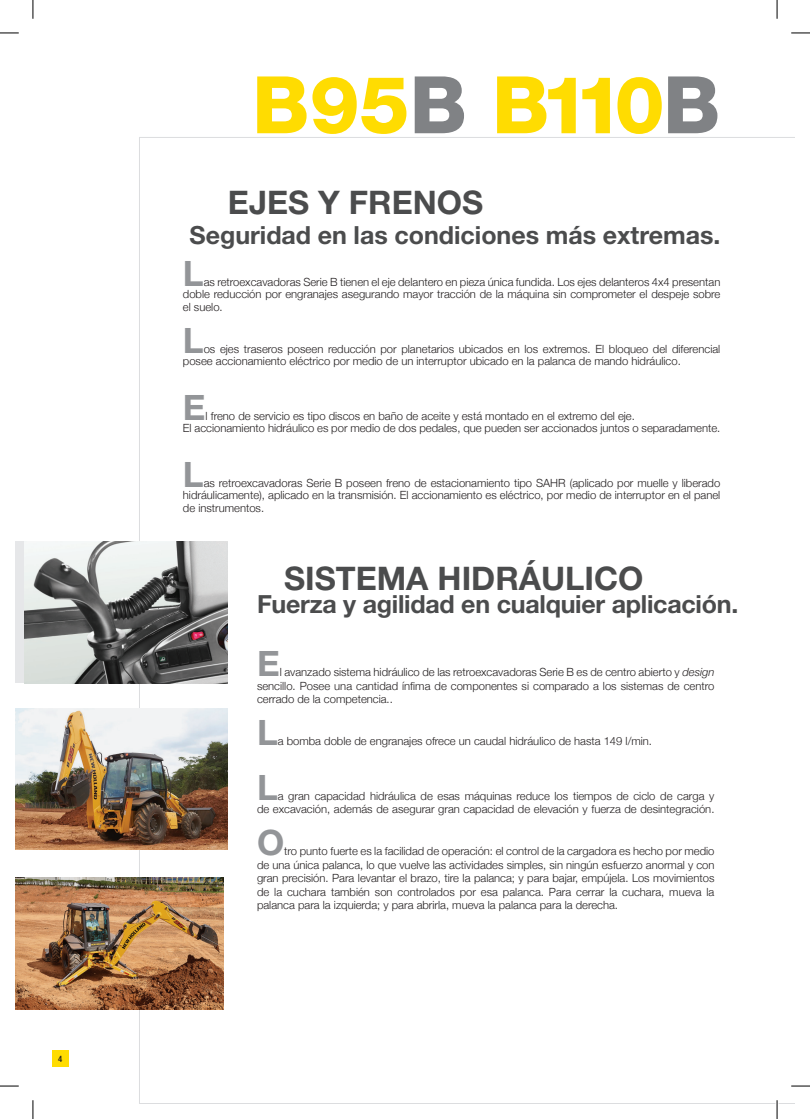
<style>
.page{position:relative;width:810px;height:1119px;background:#fff}
.page>*{position:absolute;margin:0;border:0;box-sizing:border-box;transform-origin:0 0}
.t1{font:800 79.5px "Helvetica Neue LT Std";letter-spacing:-.02em;color:#ffdc01}
.t2{font:700 35px "Helvetica Neue LT Std";color:#939598}
.t3{font:700 32.5px "Helvetica Neue LT Std";color:#4b4c4d}
.t4{font:700 25px "Helvetica Neue LT Std";letter-spacing:-.01em;color:#4b4c4d}
.t5{font:300 11.25px/13.5px "Helvetica Neue";color:#231f20;text-align:justify}
.t6{font:500 condensed 8.75px "Helvetica Neue LT Std";color:#231f20}
.s1{color:#808285}
.s2{font-style:italic}
</style>
<div class="page">
<div style="left:52px;top:1050px;width:16px;height:16px;background:#ffdc01"></div>
<div style="left:15px;top:541px;width:213px;height:142px;background:#e6e7e9"></div>
<img style="left:25px;top:541px;width:203px;height:142px">
<img style="left:15px;top:708px;width:213px;height:141px">
<img style="left:15px;top:877px;width:209px;height:131px">
<svg style="left:776px;top:0;width:1px;height:19px"></svg>
<svg style="left:775px;top:1100px;width:4px;height:18px"></svg>
<svg style="left:0;top:33px;width:19px;height:1px"></svg>
<svg style="left:791px;top:33px;width:19px;height:1px"></svg>
<svg style="left:0;top:1085px;width:19px;height:1px"></svg>
<svg style="left:791px;top:1085px;width:19px;height:1px"></svg>
<svg style="left:33px;top:0;width:1px;height:19px"></svg>
<svg style="left:33px;top:1100px;width:1px;height:18px"></svg>
<svg style="left:777px;top:0;width:1px;height:19px"></svg>
<svg style="left:777px;top:1100px;width:1px;height:18px"></svg>
<p class="t6" style="left:58px;top:1053px;width:6px">4</p>
<h1 class="t1" style="left:252px;top:58px;width:470px">B95<span class="s1">B</span> B110<span class="s1">B</span></h1>
<h3 class="t3" style="left:228px;top:182px;width:257px">EJES Y FRENOS</h3>
<h3 class="t4" style="left:189px;top:219px;width:532px">Seguridad en las condiciones más extremas.</h3>
<h2 class="t2" style="left:183px;top:251px;width:22px">L</h2>
<p class="t5" style="left:183px;top:274px;width:539px;line-height:12.5px;text-indent:21px">as retroexcavadoras Serie B tienen el eje delantero en pieza única fundida. Los ejes delanteros 4x4 presentan doble reducción por engranajes asegurando mayor tracción de la máquina sin comprometer el despeje sobre el suelo.</p>
<h2 class="t2" style="left:183px;top:318px;width:22px">L</h2>
<p class="t5" style="left:183px;top:341px;width:539px;line-height:12.5px;text-indent:21px">os ejes traseros poseen reducción por planetarios ubicados en los extremos. El bloqueo del diferencial posee accionamiento eléctrico por medio de un interruptor ubicado en la palanca de mando hidráulico.</p>
<h2 class="t2" style="left:183px;top:385px;width:24px">E</h2>
<p class="t5" style="left:183px;top:408px;width:539px;line-height:12.5px;text-indent:23px">l freno de servicio es tipo discos en baño de aceite y está montado en el extremo del eje.<br>El accionamiento hidráulico es por medio de dos pedales, que pueden ser accionados juntos o separadamente.</p>
<h2 class="t2" style="left:183px;top:452px;width:22px">L</h2>
<p class="t5" style="left:183px;top:475px;width:539px;line-height:12.5px;text-indent:21px">as retroexcavadoras Serie B poseen freno de estacionamiento tipo SAHR (aplicado por muelle y liberado hidráulicamente), aplicado en la transmisión. El accionamiento es eléctrico, por medio de interruptor en el panel de instrumentos.</p>
<h3 class="t3" style="left:284px;top:558px;width:361px">SISTEMA HIDRÁULICO</h3>
<h3 class="t4" style="left:257px;top:588px;width:483px">Fuerza y agilidad en cualquier aplicación.</h3>
<h2 class="t2" style="left:257px;top:641px;width:24px">E</h2>
<p class="t5" style="left:257px;top:664px;width:459px;text-indent:23px">l avanzado sistema hidráulico de las retroexcavadoras Serie B es de centro abierto y <span class="s2">design </span>sencillo. Posee una cantidad ínfima de componentes si comparado a los sistemas de centro cerrado de la competencia..</p>
<h2 class="t2" style="left:257px;top:710px;width:22px">L</h2>
<p class="t5" style="left:278px;top:733px;width:376px">a bomba doble de engranajes ofrece un caudal hidráulico de hasta 149 l/min.</p>
<h2 class="t2" style="left:257px;top:765px;width:22px">L</h2>
<p class="t5" style="left:257px;top:787px;width:459px;text-align:right">a gran capacidad hidráulica de esas máquinas reduce los tiempos de ciclo de carga y<br>de excavación, además de asegurar gran capacidad de elevación y fuerza de desintegración.</p>
<h2 class="t2" style="left:257px;top:820px;width:29px">O</h2>
<p class="t5" style="left:257px;top:843px;width:459px;text-indent:27px">tro punto fuerte es la facilidad de operación: el control de la cargadora es hecho por medio de una única palanca, lo que vuelve las actividades simples, sin ningún esfuerzo anormal y con gran precisión. Para levantar el brazo, tire la palanca; y para bajar, empújela. Los movimientos de la cuchara también son controlados por esa palanca. Para cerrar la cuchara, mueva la palanca para la izquierda; y para abrirla, mueva la palanca para la derecha.</p>
</div>
